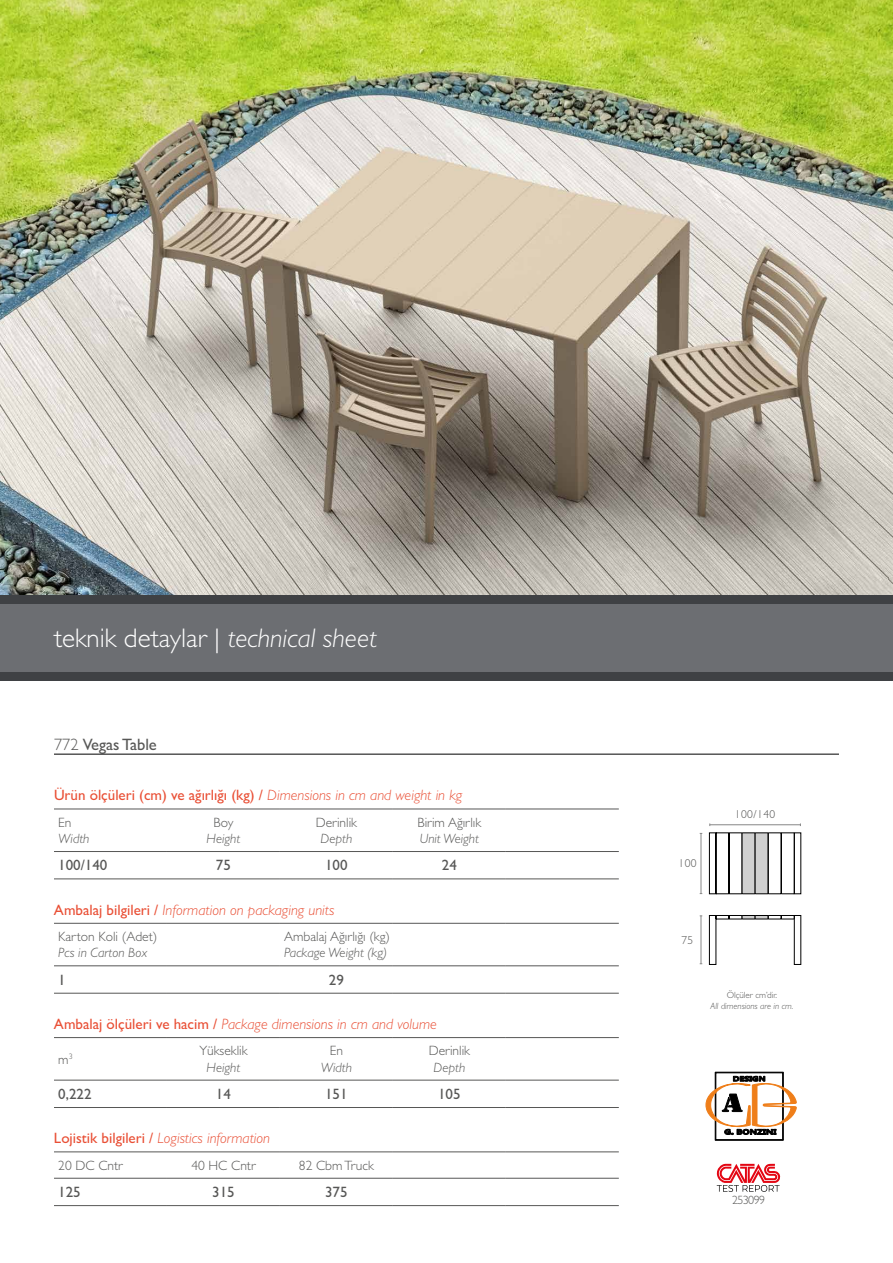
<style>
.page{position:relative;width:893px;height:1263px;background:#fff}
.page>*{position:absolute;margin:0;border:0;box-sizing:border-box;transform-origin:0 0}
.t1{font:300 27px "Gill Sans";color:#fff}
.t2{font:16.5px "Gill Sans";color:#575756}
.t3{font:italic 300 15px "Gill Sans";color:#e94f35}
.t4{font:15px "Gill Sans";color:#e94f35}
.t5{font:15px "Gill Sans";color:#575756}
.t6{font:300 13.5px "Gill Sans";color:#575756}
.t7{font:italic 300 13.5px "Gill Sans";color:#575756}
.t8{font:300 12px "Gill Sans";letter-spacing:-.05em;color:#575756}
.t9{font:300 11.55px "Gill Sans";letter-spacing:.04em;color:#575756}
.t10{font:italic 300 9px "Gill Sans";color:#575756}
.t11{font:300 9px "Gill Sans";color:#575756}
.s1{font-style:italic}
.s2{font-weight:300}
.s3{font-weight:300;font-style:italic}
.s4{font-weight:400;font-style:normal}
</style>
<div class="page">
<img style="left:0;top:0;width:893px;height:595px">
<hr style="left:710px;top:824px;width:90px;height:1px;background:#878787">
<hr style="left:701px;top:833px;width:1px;height:60px;background:#878787">
<hr style="left:701px;top:916px;width:1px;height:48px;background:#878787">
<svg style="left:709px;top:832px;width:92px;height:133px"></svg>
<div style="left:0;top:604px;width:893px;height:68px;background:#6c6e72"></div>
<div style="left:0;top:672px;width:893px;height:8px;background:#3f4144"></div>
<div style="left:0;top:595px;width:893px;height:9px;background:#3f4144"></div>
<svg style="left:717px;top:1163px;width:63px;height:29px"></svg>
<hr style="left:54px;top:809px;width:113px;height:1px;background:#575756">
<hr style="left:167px;top:809px;width:113px;height:1px;background:#575756">
<hr style="left:280px;top:809px;width:113px;height:1px;background:#575756">
<hr style="left:393px;top:809px;width:113px;height:1px;background:#575756">
<hr style="left:506px;top:809px;width:113px;height:1px;background:#575756">
<hr style="left:54px;top:851px;width:113px;height:1px;background:#575756">
<hr style="left:167px;top:851px;width:113px;height:1px;background:#575756">
<hr style="left:280px;top:851px;width:113px;height:1px;background:#575756">
<hr style="left:393px;top:851px;width:113px;height:1px;background:#575756">
<hr style="left:506px;top:851px;width:113px;height:1px;background:#575756">
<hr style="left:54px;top:878px;width:113px;height:1px;background:#575756">
<hr style="left:167px;top:878px;width:113px;height:1px;background:#575756">
<hr style="left:280px;top:878px;width:113px;height:1px;background:#575756">
<hr style="left:393px;top:878px;width:113px;height:1px;background:#575756">
<hr style="left:506px;top:878px;width:113px;height:1px;background:#575756">
<hr style="left:280px;top:993px;width:113px;height:1px;background:#575756">
<hr style="left:54px;top:1037px;width:113px;height:1px;background:#575756">
<hr style="left:167px;top:1037px;width:113px;height:1px;background:#575756">
<hr style="left:280px;top:1037px;width:113px;height:1px;background:#575756">
<hr style="left:393px;top:1037px;width:113px;height:1px;background:#575756">
<hr style="left:506px;top:1037px;width:113px;height:1px;background:#575756">
<hr style="left:54px;top:1080px;width:113px;height:1px;background:#575756">
<hr style="left:167px;top:1080px;width:113px;height:1px;background:#575756">
<hr style="left:280px;top:1080px;width:113px;height:1px;background:#575756">
<hr style="left:393px;top:1080px;width:113px;height:1px;background:#575756">
<hr style="left:506px;top:1080px;width:113px;height:1px;background:#575756">
<hr style="left:54px;top:1107px;width:113px;height:1px;background:#575756">
<hr style="left:167px;top:1107px;width:113px;height:1px;background:#575756">
<hr style="left:280px;top:1107px;width:113px;height:1px;background:#575756">
<hr style="left:393px;top:1107px;width:113px;height:1px;background:#575756">
<hr style="left:506px;top:1107px;width:113px;height:1px;background:#575756">
<hr style="left:54px;top:1151px;width:113px;height:1px;background:#575756">
<hr style="left:167px;top:1151px;width:113px;height:1px;background:#575756">
<hr style="left:280px;top:1151px;width:113px;height:1px;background:#575756">
<hr style="left:393px;top:1151px;width:113px;height:1px;background:#575756">
<hr style="left:506px;top:1151px;width:113px;height:1px;background:#575756">
<hr style="left:54px;top:1178px;width:113px;height:1px;background:#575756">
<hr style="left:167px;top:1178px;width:113px;height:1px;background:#575756">
<hr style="left:280px;top:1178px;width:113px;height:1px;background:#575756">
<hr style="left:393px;top:1178px;width:113px;height:1px;background:#575756">
<hr style="left:506px;top:1178px;width:113px;height:1px;background:#575756">
<hr style="left:54px;top:923px;width:113px;height:1px;background:#575756">
<hr style="left:167px;top:923px;width:113px;height:1px;background:#575756">
<hr style="left:280px;top:923px;width:113px;height:1px;background:#575756">
<hr style="left:393px;top:923px;width:113px;height:1px;background:#575756">
<hr style="left:506px;top:923px;width:113px;height:1px;background:#575756">
<hr style="left:280px;top:965px;width:113px;height:1px;background:#575756">
<hr style="left:54px;top:965px;width:113px;height:1px;background:#575756">
<hr style="left:167px;top:965px;width:113px;height:1px;background:#575756">
<hr style="left:54px;top:993px;width:113px;height:1px;background:#575756">
<hr style="left:167px;top:993px;width:113px;height:1px;background:#575756">
<hr style="left:393px;top:965px;width:113px;height:1px;background:#575756">
<hr style="left:506px;top:965px;width:113px;height:1px;background:#575756">
<hr style="left:393px;top:993px;width:113px;height:1px;background:#575756">
<hr style="left:506px;top:993px;width:113px;height:1px;background:#575756">
<hr style="left:54px;top:1205px;width:113px;height:1px;background:#575756">
<hr style="left:167px;top:1205px;width:113px;height:1px;background:#575756">
<hr style="left:280px;top:1205px;width:113px;height:1px;background:#575756">
<hr style="left:393px;top:1205px;width:113px;height:1px;background:#575756">
<hr style="left:506px;top:1205px;width:113px;height:1px;background:#575756">
<svg style="left:705px;top:1072px;width:92px;height:68px"></svg>
<hr style="left:54px;top:754px;width:785px;height:1px;background:#000">
<h1 class="t1" style="left:54px;top:622px;width:324px">teknik detaylar | <span class="s1">technical sheet</span></h1>
<p class="t2" style="left:54px;top:734px;width:104px"><span class="s2">772</span> Vegas Table</p>
<p class="t4" style="left:54px;top:787px;width:410px">Ürün ölçüleri (cm) ve ağırlığı (kg) / <span class="s3">Dimensions in cm and weight in kg</span></p>
<p class="t6" style="left:58px;top:814px;width:15px">En</p>
<p class="t7" style="left:58px;top:831px;width:33px">Width</p>
<p class="t6" style="left:418px;top:814px;width:65px">Birim Ağırlık</p>
<p class="t7" style="left:420px;top:831px;width:61px">Unit Weight</p>
<p class="t6" style="left:214px;top:814px;width:21px">Boy</p>
<p class="t7" style="left:207px;top:831px;width:35px">Height</p>
<p class="t6" style="left:316px;top:814px;width:43px">Derinlik</p>
<p class="t7" style="left:321px;top:831px;width:33px">Depth</p>
<p class="t5" style="left:58px;top:857px;width:51px">100/140</p>
<p class="t5" style="left:216px;top:857px;width:16px">75</p>
<p class="t5" style="left:325px;top:857px;width:24px">100</p>
<p class="t5" style="left:442px;top:857px;width:16px">24</p>
<p class="t3" style="left:54px;top:901px;width:282px"><span class="s4">Ambalaj bilgileri /</span> Information on packaging units</p>
<p class="t6" style="left:58px;top:929px;width:101px">Karton Koli (Adet)</p>
<p class="t7" style="left:58px;top:945px;width:91px">Pcs in Carton Box</p>
<p class="t6" style="left:284px;top:929px;width:107px">Ambalaj Ağırlığı (kg)</p>
<p class="t7" style="left:284px;top:945px;width:105px">Package Weight (kg)</p>
<p class="t5" style="left:58px;top:971px;width:9px">1</p>
<p class="t5" style="left:329px;top:971px;width:16px">29</p>
<p class="t3" style="left:54px;top:1015px;width:384px"><span class="s4">Ambalaj ölçüleri ve hacim /</span> Package dimensions in cm and volume</p>
<p class="t6" style="left:58px;top:1051px;width:16px">m<sup>3</sup></p>
<p class="t6" style="left:199px;top:1043px;width:50px">Yükseklik</p>
<p class="t7" style="left:207px;top:1059px;width:35px">Height</p>
<p class="t6" style="left:330px;top:1043px;width:15px">En</p>
<p class="t7" style="left:321px;top:1059px;width:33px">Width</p>
<p class="t6" style="left:429px;top:1043px;width:43px">Derinlik</p>
<p class="t7" style="left:434px;top:1059px;width:33px">Depth</p>
<p class="t5" style="left:58px;top:1085px;width:35px">0,222</p>
<p class="t5" style="left:216px;top:1085px;width:16px">14</p>
<p class="t5" style="left:325px;top:1085px;width:24px">151</p>
<p class="t5" style="left:438px;top:1085px;width:24px">105</p>
<p class="t3" style="left:54px;top:1129px;width:218px"><span class="s4">Lojistik bilgileri /</span> Logistics information</p>
<p class="t6" style="left:58px;top:1157px;width:66px">20 DC Cntr</p>
<p class="t6" style="left:191px;top:1157px;width:66px">40 HC Cntr</p>
<p class="t6" style="left:299px;top:1157px;width:76px">82 Cbm Truck</p>
<p class="t5" style="left:58px;top:1183px;width:24px">125</p>
<p class="t5" style="left:212px;top:1183px;width:24px">315</p>
<p class="t5" style="left:325px;top:1183px;width:24px">375</p>
<p class="t9" style="left:678px;top:857px;width:20px">100</p>
<p class="t9" style="left:735px;top:808px;width:42px">100/140</p>
<p class="t9" style="left:681px;top:933px;width:13px">75</p>
<p class="t11" style="left:727px;top:990px;width:52px">Ölçüler cm’dir.</p>
<p class="t10" style="left:710px;top:1000px;width:84px">All dimensions are in cm.</p>
<p class="t8" style="left:732px;top:1193px;width:34px">253099</p>
</div>
